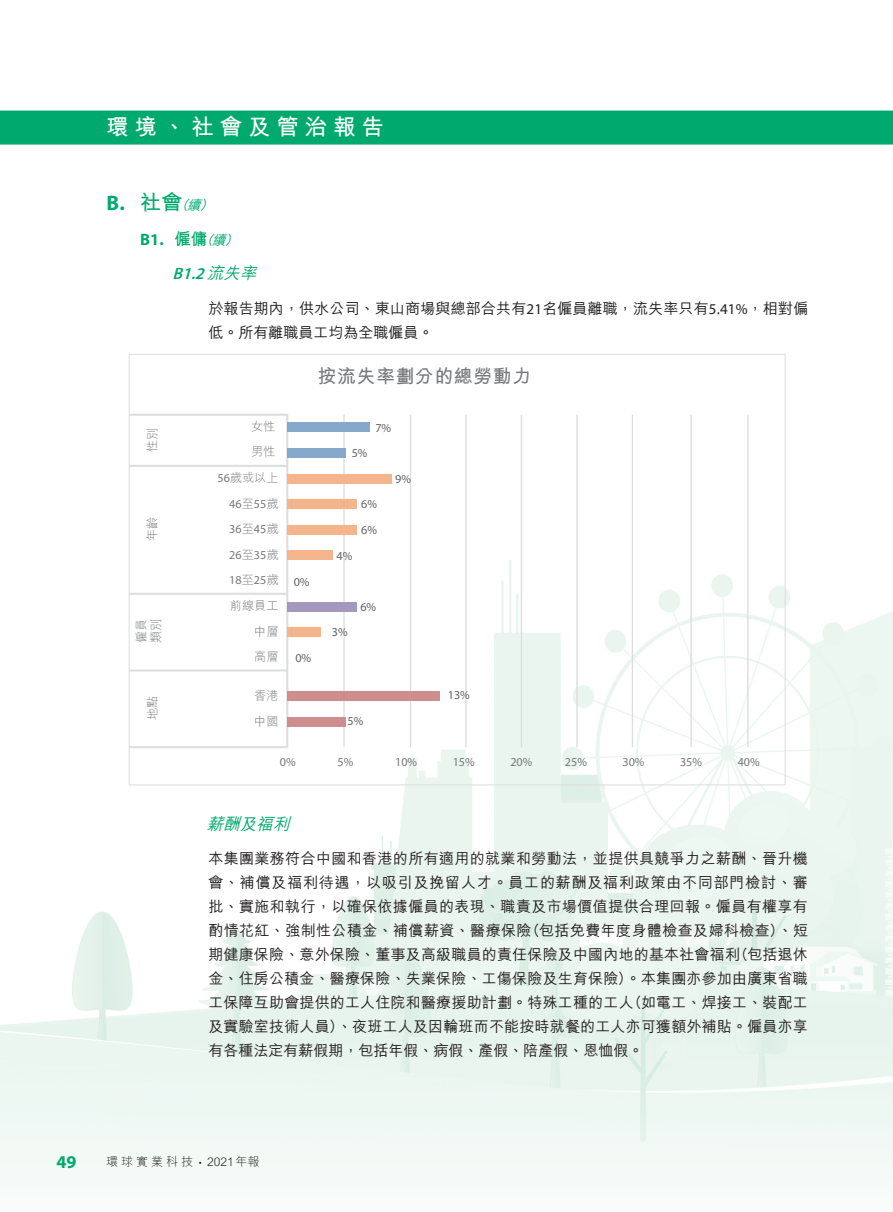
<style>
.page{position:relative;width:893px;height:1212px;background:#fff}
.page>*{position:absolute;margin:0;border:0;box-sizing:border-box;transform-origin:0 0}
.t1{font:700 22.5px "M Hei HK";letter-spacing:.26em;color:#fff}
.t2{font:18.9px "M Hei HK Bold E Ten B5 H";letter-spacing:.03em;color:#76787b}
.t3{font:700 18px "Myriad Pro";color:#00aa6e}
.t4{font:italic 600 16.5px/34.7px "Myriad Pro";color:#00aa6e}
.t5{font:italic 500 16.5px "M Hei HK";color:#00aa6e}
.t6{font:500 15px/24px "M Hei HK";letter-spacing:.01em;color:#231f20}
.t7{font:italic 500 13.5px "M Hei HK";color:#00aa6e}
.t8{font:12.15px "Myriad Pro";color:#76787b}
.t9{font:12.15px/14.5px "M Hei HK Light E Ten B5 H";color:#76787b}
.t10{font:12.15px "Myriad Pro";color:#636366}
.t11{font:300 12px "M Hei HK";letter-spacing:.19em;color:#231f20}
.s1{font-family:"Myriad Pro";font-weight:700;font-style:normal;font-size:21px}
.s2{font-weight:700;font-style:normal;font-size:21px}
.s3{font-weight:700;font-style:normal}
.s4{font-family:"M Hei HK";font-weight:700;font-style:normal}
.s5{font-family:"M Hei HK";font-weight:500;font-size:13.5px}
.s6{font-family:"M Hei HK";font-weight:500}
.s7{font-family:"Myriad Pro";font-weight:400}
.s8{font-family:"Myriad Pro"}
.s9{font-family:"M Hei HK Light E Ten B5 H"}
</style>
<div class="page">
<img style="left:0;top:110px;width:893px;height:1085px">
<div style="left:0;top:111px;width:893px;height:34px;background:#00aa6e"></div>
<hr style="left:690px;top:415px;width:2px;height:332px;background:#dcdddf">
<hr style="left:632px;top:415px;width:1px;height:332px;background:#dcdddf">
<hr style="left:576px;top:415px;width:2px;height:332px;background:#dcdddf">
<hr style="left:521px;top:415px;width:1px;height:332px;background:#dcdddf">
<hr style="left:465px;top:415px;width:2px;height:332px;background:#dcdddf">
<hr style="left:410px;top:415px;width:1px;height:332px;background:#dcdddf">
<hr style="left:343px;top:415px;width:2px;height:332px;background:#dcdddf">
<hr style="left:747px;top:415px;width:1px;height:332px;background:#dcdddf">
<hr style="left:286px;top:415px;width:2px;height:332px;background:#dcdddf">
<hr style="left:171px;top:746px;width:116px;height:2px;background:#dcdddf">
<hr style="left:171px;top:669px;width:116px;height:2px;background:#dcdddf">
<hr style="left:171px;top:593px;width:116px;height:2px;background:#dcdddf">
<hr style="left:171px;top:465px;width:116px;height:2px;background:#dcdddf">
<hr style="left:171px;top:414px;width:116px;height:2px;background:#dcdddf">
<hr style="left:129px;top:746px;width:42px;height:2px;background:#dcdddf">
<hr style="left:129px;top:669px;width:42px;height:2px;background:#dcdddf">
<hr style="left:129px;top:593px;width:42px;height:2px;background:#dcdddf">
<hr style="left:129px;top:465px;width:42px;height:2px;background:#dcdddf">
<hr style="left:129px;top:414px;width:42px;height:2px;background:#dcdddf">
<div style="left:287px;top:627px;width:34px;height:10px;background:#f4b58d"></div>
<div style="left:287px;top:717px;width:59px;height:9px;background:#ce8e90"></div>
<div style="left:287px;top:602px;width:70px;height:9px;background:#a598be"></div>
<div style="left:287px;top:448px;width:58px;height:10px;background:#86a9cb"></div>
<div style="left:287px;top:423px;width:82px;height:9px;background:#86a9cb"></div>
<div style="left:287px;top:551px;width:46px;height:9px;background:#f4b58d"></div>
<div style="left:287px;top:525px;width:70px;height:9px;background:#f4b58d"></div>
<div style="left:287px;top:499px;width:70px;height:10px;background:#f4b58d"></div>
<div style="left:287px;top:474px;width:105px;height:9px;background:#f4b58d"></div>
<div style="left:287px;top:691px;width:153px;height:10px;background:#ce8e90"></div>
<h1 class="t1" style="left:106px;top:110px;width:279px">環境、社會及管治報告</h1>
<p class="t7" style="left:107px;top:195px;width:113px"><span class="s1">B .</span> <span class="s2">社會</span>（續）</p>
<p class="t4" style="left:173px;top:221px;width:91px;text-indent:-32px"><span class="s3">B 1 .</span> <span class="s4">僱傭</span><span class="s5">（續）<br></span>B1.2<span class="s6">流失率</span></p>
<p class="t6" style="left:208px;top:295px;width:601px">於報告期內，供水公司、東山商場與總部合共有<span class="s7">21</span>名僱員離職，流失率只有<span class="s7">5.41%</span>，相對偏低。所有離職員工均為全職僱員。</p>
<p class="t2" style="left:318px;top:362px;width:215px">按流失率劃分的總勞動力</p>
<p class="t9" style="left:145px;top:452px;width:26px;rotate:-90deg">性別</p>
<p class="t9" style="left:251px;top:419px;width:26px">女性</p>
<p class="t9" style="left:251px;top:444px;width:26px">男性</p>
<p class="t10" style="left:352px;top:446px;width:17px">5%</p>
<p class="t10" style="left:375px;top:420px;width:17px">7%</p>
<p class="t9" style="left:217px;top:470px;width:63px"><span class="s8">56</span>歲或以上</p>
<p class="t10" style="left:395px;top:471px;width:17px">9%</p>
<p class="t8" style="left:229px;top:496px;width:51px">46<span class="s9">至</span>55<span class="s9">歲</span></p>
<p class="t10" style="left:361px;top:497px;width:17px">6%</p>
<p class="t9" style="left:145px;top:541px;width:26px;rotate:-90deg">年齡</p>
<p class="t8" style="left:229px;top:522px;width:51px">36<span class="s9">至</span>45<span class="s9">歲</span></p>
<p class="t10" style="left:361px;top:522px;width:17px">6%</p>
<p class="t8" style="left:229px;top:547px;width:51px">26<span class="s9">至</span>35<span class="s9">歲</span></p>
<p class="t10" style="left:336px;top:548px;width:17px">4%</p>
<p class="t8" style="left:229px;top:573px;width:51px">18<span class="s9">至</span>25<span class="s9">歲</span></p>
<p class="t10" style="left:294px;top:574px;width:17px">0%</p>
<p class="t9" style="left:230px;top:598px;width:50px">前線員工</p>
<p class="t10" style="left:360px;top:599px;width:17px">6%</p>
<p class="t9" style="left:134px;top:643px;width:26px;rotate:-90deg">僱員類別</p>
<p class="t9" style="left:254px;top:623px;width:26px">中層</p>
<p class="t10" style="left:332px;top:625px;width:17px">3%</p>
<p class="t9" style="left:254px;top:649px;width:26px">高層</p>
<p class="t10" style="left:295px;top:650px;width:17px">0%</p>
<p class="t9" style="left:145px;top:720px;width:26px;rotate:-90deg">地點</p>
<p class="t9" style="left:254px;top:688px;width:26px">香港</p>
<p class="t9" style="left:254px;top:714px;width:26px">中國</p>
<p class="t10" style="left:348px;top:714px;width:17px">5%</p>
<p class="t10" style="left:448px;top:688px;width:24px">13%</p>
<p class="t8" style="left:280px;top:755px;width:17px">0%</p>
<p class="t8" style="left:337px;top:755px;width:17px">5%</p>
<p class="t8" style="left:395px;top:755px;width:24px">10%</p>
<p class="t8" style="left:453px;top:755px;width:24px">15%</p>
<p class="t8" style="left:510px;top:755px;width:24px">20%</p>
<p class="t8" style="left:565px;top:755px;width:24px">25%</p>
<p class="t8" style="left:622px;top:755px;width:24px">30%</p>
<p class="t8" style="left:680px;top:755px;width:24px">35%</p>
<p class="t8" style="left:738px;top:755px;width:24px">40%</p>
<p class="t5" style="left:207px;top:811px;width:90px">薪酬及福利</p>
<p class="t6" style="left:208px;top:846px;width:601px;text-align:justify">本集團業務符合中國和香港的所有適用的就業和勞動法，並提供具競爭力之薪酬、晉升機會、補償及福利待遇，以吸引及挽留人才。員工的薪酬及福利政策由不同部門檢討、審批、實施和執行，以確保依據僱員的表現、職責及市場價值提供合理回報。僱員有權享有酌情花紅、強制性公積金、補償薪資、醫療保險（包括免費年度身體檢查及婦科檢查）、短期健康保險、意外保險、董事及高級職員的責任保險及中國內地的基本社會福利（包括退休金、住房公積金、醫療保險、失業保險、工傷保險及生育保險）。本集團亦參加由廣東省職工保障互助會提供的工人住院和醫療援助計劃。特殊工種的工人（如電工、焊接工、裝配工及實驗室技術人員）、夜班工人及因輪班而不能按時就餐的工人亦可獲額外補貼。僱員亦享有各種法定有薪假期，包括年假、病假、產假、陪產假、恩恤假。</p>
<p class="t3" style="left:56px;top:1150px;width:22px">49</p>
<p class="t11" style="left:106px;top:1153px;width:155px">環球實業科技 <span class="s8">•</span> 2021年報</p>
</div>
